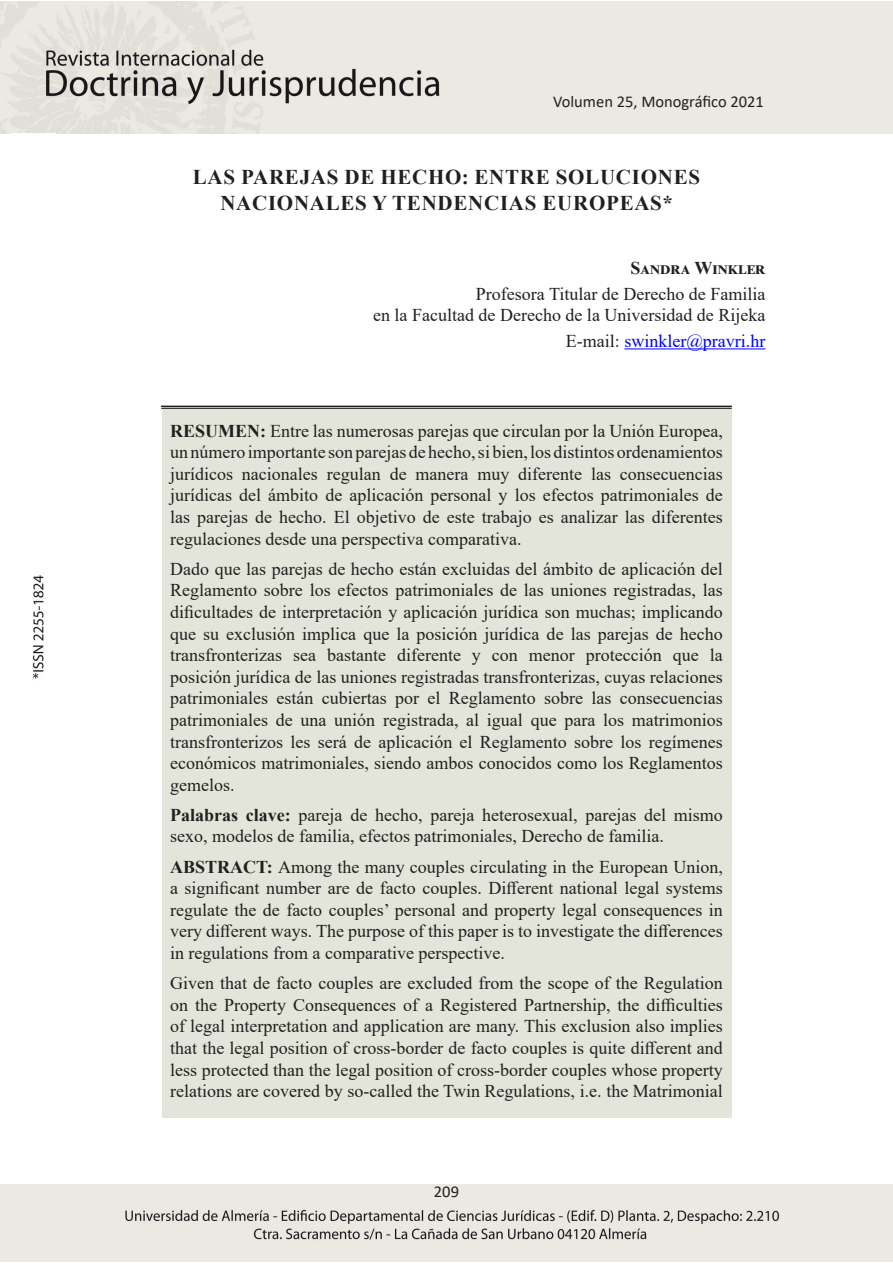
<style>
.page{position:relative;width:893px;height:1263px;background:#fff}
.page>*{position:absolute;margin:0;border:0;box-sizing:border-box;transform-origin:0 0}
.TITULO_ARTICULO{font:700 21px/25.2px "Times New Roman";letter-spacing:.035em;color:#231f20;text-align:center}
.REUMEN_ABSTRACT{font:18px/21.6px "Times New Roman";color:#231f20;text-align:justify}
.AFILIACION{font:18px/21.6px "Times New Roman";color:#231f20;text-align:right}
.E-MAIL{font:18px "Times New Roman";color:#00f}
.AUTOR{font:700 18px "Times New Roman";color:#231f20}
.t1{font:16.5px "Calibri";color:#231f20}
.s1{color:#231f20}
.s2{font-weight:700}
</style>
<div class="page">
<img style="left:0;top:1184px;width:893px;height:78px">
<img style="left:0;top:1px;width:893px;height:133px">
<img style="left:32px;top:575px;width:12px;height:104px">
<hr style="left:624px;top:348px;width:141px;height:1px;background:#00f">
<div style="left:162px;top:407px;width:569px;height:711px;background:#e3e5da"></div>
<hr style="left:162px;top:406px;width:569px;height:1px;background:#231f20">
<hr style="left:162px;top:408px;width:569px;height:1px;background:#231f20">
<p class="t1" style="left:553px;top:90px;width:212px">Volumen 25, Monográfico 2021</p>
<p class="TITULO_ARTICULO" style="left:193px;top:164px;width:509px">LAS PAREJAS DE HECHO: ENTRE SOLUCIONES<br>NACIONALES Y TENDENCIAS EUROPEAS*</p>
<p class="AUTOR" style="left:631px;top:255px;width:136px">Sandra Winkler</p>
<h3 class="AFILIACION" style="left:373px;top:282px;width:394px">Profesora Titular de Derecho de Familia<br>en la Facultad de Derecho de la Universidad de Rijeka</h3>
<p class="E-MAIL" style="left:566px;top:328px;width:201px"><span class="s1">E-mail:</span> swinkler@pravri.hr</p>
<p class="REUMEN_ABSTRACT" style="left:170px;top:419px;width:554px"><span class="s2">RESUMEN:</span> Entre las numerosas parejas que circulan por la Unión Europea, un número importante son parejas de hecho, si bien, los distintos ordenamientos jurídicos nacionales regulan de manera muy diferente las consecuencias jurídicas del ámbito de aplicación personal y los efectos patrimoniales de las parejas de hecho. El objetivo de este trabajo es analizar las diferentes regulaciones desde una perspectiva comparativa.</p>
<p class="REUMEN_ABSTRACT" style="left:170px;top:557px;width:554px">Dado que las parejas de hecho están excluidas del ámbito de aplicación del Reglamento sobre los efectos patrimoniales de las uniones registradas, las dificultades de interpretación y aplicación jurídica son muchas; implicando que su exclusión implica que la posición jurídica de las parejas de hecho transfronterizas sea bastante diferente y con menor protección que la posición jurídica de las uniones registradas transfronterizas, cuyas relaciones patrimoniales están cubiertas por el Reglamento sobre las consecuencias patrimoniales de una unión registrada, al igual que para los matrimonios transfronterizos les será de aplicación el Reglamento sobre los regímenes económicos matrimoniales, siendo ambos conocidos como los Reglamentos gemelos.</p>
<p class="REUMEN_ABSTRACT" style="left:170px;top:803px;width:554px"><span class="s2">Palabras clave:</span> pareja de hecho, pareja heterosexual, parejas del mismo sexo, modelos de familia, efectos patrimoniales, Derecho de familia.</p>
<p class="REUMEN_ABSTRACT" style="left:170px;top:855px;width:554px"><span class="s2">ABSTRACT:</span> Among the many couples circulating in the European Union, a significant number are de facto couples. Different national legal systems regulate the de facto couples’ personal and property legal consequences in very different ways. The purpose of this paper is to investigate the differences in regulations from a comparative perspective.</p>
<p class="REUMEN_ABSTRACT" style="left:170px;top:972px;width:554px">Given that de facto couples are excluded from the scope of the Regulation on the Property Consequences of a Registered Partnership, the difficulties of legal interpretation and application are many. This exclusion also implies that the legal position of cross-border de facto couples is quite different and less protected than the legal position of cross-border couples whose property relations are covered by so-called the Twin Regulations, i.e. the Matrimonial</p>
<p class="t1" style="left:434px;top:1180px;width:27px">209</p>
</div>
